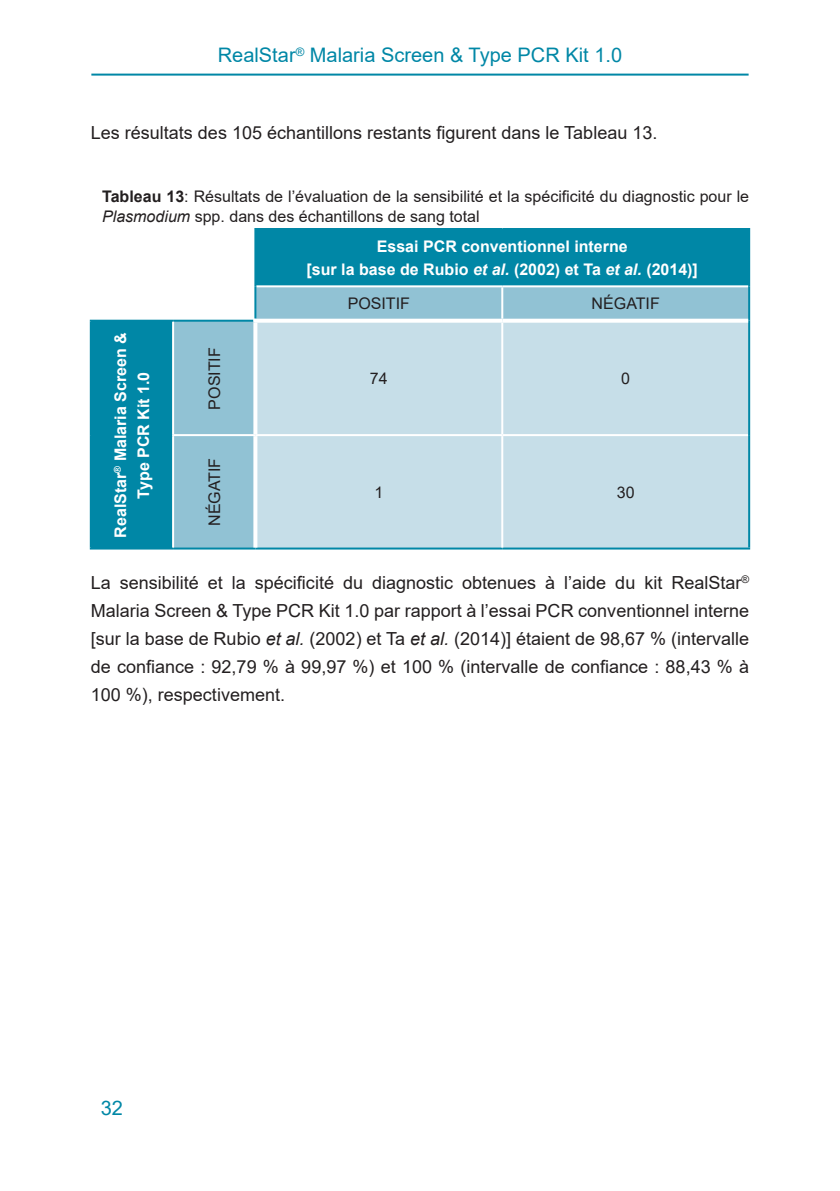
<style>
.page{position:relative;width:840px;height:1191px;background:#fff}
.page>*{position:absolute;margin:0;border:0;box-sizing:border-box;transform-origin:0 0}
.Seitenkopf{font:20px "Arial";color:#0087a6}
.Mengentext{font:18px/28px "Arial";color:#231f20;text-align:justify}
.Titel{font:16px/20px "Arial";color:#231f20}
.Kopfzeile{font:700 16px/23px "Arial";color:#fff;text-align:center}
.Mengentext_zentriert{font:16px "Arial";color:#231f20}
.s1{font-weight:700}
.s2{font-style:italic}
</style>
<div class="page">
<hr style="left:91px;top:74px;width:657px;height:2px;background:#0087a6">
<svg style="left:91px;top:230px;width:656px;height:317px;fill:#0087a6"></svg>
<svg style="left:173px;top:286px;width:574px;height:261px;background:#9ac7d7"></svg>
<div style="left:257px;top:323px;width:490px;height:224px;background:#c6dee8"></div>
<hr style="left:90px;top:547px;width:83px;height:2px;background:#0087a6">
<hr style="left:173px;top:547px;width:82px;height:2px;background:#0087a6">
<hr style="left:255px;top:547px;width:247px;height:2px;background:#0087a6">
<hr style="left:502px;top:547px;width:247px;height:2px;background:#0087a6">
<hr style="left:254px;top:228px;width:248px;height:2px;background:#0087a6">
<hr style="left:254px;top:230px;width:2px;height:56px;background:#0087a6">
<hr style="left:502px;top:228px;width:247px;height:2px;background:#0087a6">
<hr style="left:747px;top:230px;width:2px;height:56px;background:#0087a6">
<hr style="left:90px;top:320px;width:83px;height:2px;background:#0087a6">
<hr style="left:173px;top:320px;width:80px;height:2px;background:#0087a6">
<hr style="left:256px;top:285px;width:246px;height:2px;background:#fff">
<hr style="left:254px;top:286px;width:2px;height:33px;background:#0087a6">
<svg style="left:253px;top:319px;width:249px;height:4px"></svg>
<hr style="left:502px;top:285px;width:245px;height:2px;background:#fff">
<hr style="left:501px;top:287px;width:2px;height:32px;background:#fff">
<hr style="left:172px;top:322px;width:2px;height:112px;background:#fff">
<hr style="left:501px;top:323px;width:2px;height:111px;background:#fff">
<hr style="left:172px;top:434px;width:83px;height:2px;background:#fff">
<hr style="left:172px;top:436px;width:2px;height:111px;background:#fff">
<hr style="left:255px;top:434px;width:247px;height:2px;background:#fff">
<hr style="left:502px;top:434px;width:245px;height:2px;background:#fff">
<hr style="left:501px;top:436px;width:2px;height:111px;background:#fff">
<hr style="left:747px;top:286px;width:2px;height:35px;background:#0087a6">
<hr style="left:90px;top:322px;width:2px;height:113px;background:#0087a6">
<hr style="left:747px;top:321px;width:2px;height:114px;background:#0087a6">
<hr style="left:90px;top:435px;width:2px;height:112px;background:#0087a6">
<hr style="left:747px;top:435px;width:2px;height:112px;background:#0087a6">
<svg style="left:253px;top:323px;width:4px;height:111px"></svg>
<svg style="left:502px;top:319px;width:245px;height:4px"></svg>
<svg style="left:253px;top:436px;width:4px;height:111px"></svg>
<p class="Seitenkopf" style="left:218px;top:41px;width:405px">RealStar<sup>®</sup> Malaria Screen &amp; Type PCR Kit 1.0</p>
<p class="Mengentext" style="left:91px;top:119px;width:568px">Les résultats des 105 échantillons restants figurent dans le Tableau 13.</p>
<p class="Titel" style="left:102px;top:187px;width:648px"><span class="s1">Tableau 13</span>: Résultats de l’évaluation de la sensibilité et la spécificité du diagnostic pour le<br><span class="s2">Plasmodium</span> spp. dans des échantillons de sang total</p>
<p class="Kopfzeile" style="left:306px;top:235px;width:392px">Essai PCR conventionnel interne<br>[sur la base de Rubio <span class="s2">et al.</span> (2002) et Ta <span class="s2">et al.</span> (2014)]</p>
<p class="Mengentext_zentriert" style="left:347px;top:293px;width:64px">POSITIF</p>
<p class="Mengentext_zentriert" style="left:591px;top:293px;width:70px">NÉGATIF</p>
<p class="Kopfzeile" style="left:109px;top:538px;width:207px;rotate:-90deg">RealStar<sup>®</sup> Malaria Screen &amp;<br>Type PCR Kit 1.0</p>
<p class="Mengentext_zentriert" style="left:203px;top:409px;width:64px;rotate:-90deg">POSITIF</p>
<p class="Mengentext_zentriert" style="left:370px;top:367px;width:19px">74</p>
<p class="Mengentext_zentriert" style="left:621px;top:367px;width:10px">0</p>
<p class="Mengentext_zentriert" style="left:203px;top:526px;width:70px;rotate:-90deg">NÉGATIF</p>
<p class="Mengentext_zentriert" style="left:374px;top:481px;width:10px">1</p>
<p class="Mengentext_zentriert" style="left:616px;top:481px;width:19px">30</p>
<p class="Mengentext" style="left:91px;top:568px;width:659px">La sensibilité et la spécificité du diagnostic obtenues à l’aide du kit RealStar<sup>® </sup>Malaria Screen &amp; Type PCR Kit 1.0 par rapport à l’essai PCR conventionnel interne [sur la base de Rubio <span class="s2">et al.</span> (2002) et Ta <span class="s2">et al.</span> (2014)] étaient de 98,67 % (intervalle de confiance : 92,79 % à 99,97 %) et 100 % (intervalle de confiance : 88,43 % à 100 %), respectivement.</p>
<p class="Seitenkopf" style="left:101px;top:1094px;width:24px">32</p>
</div>
